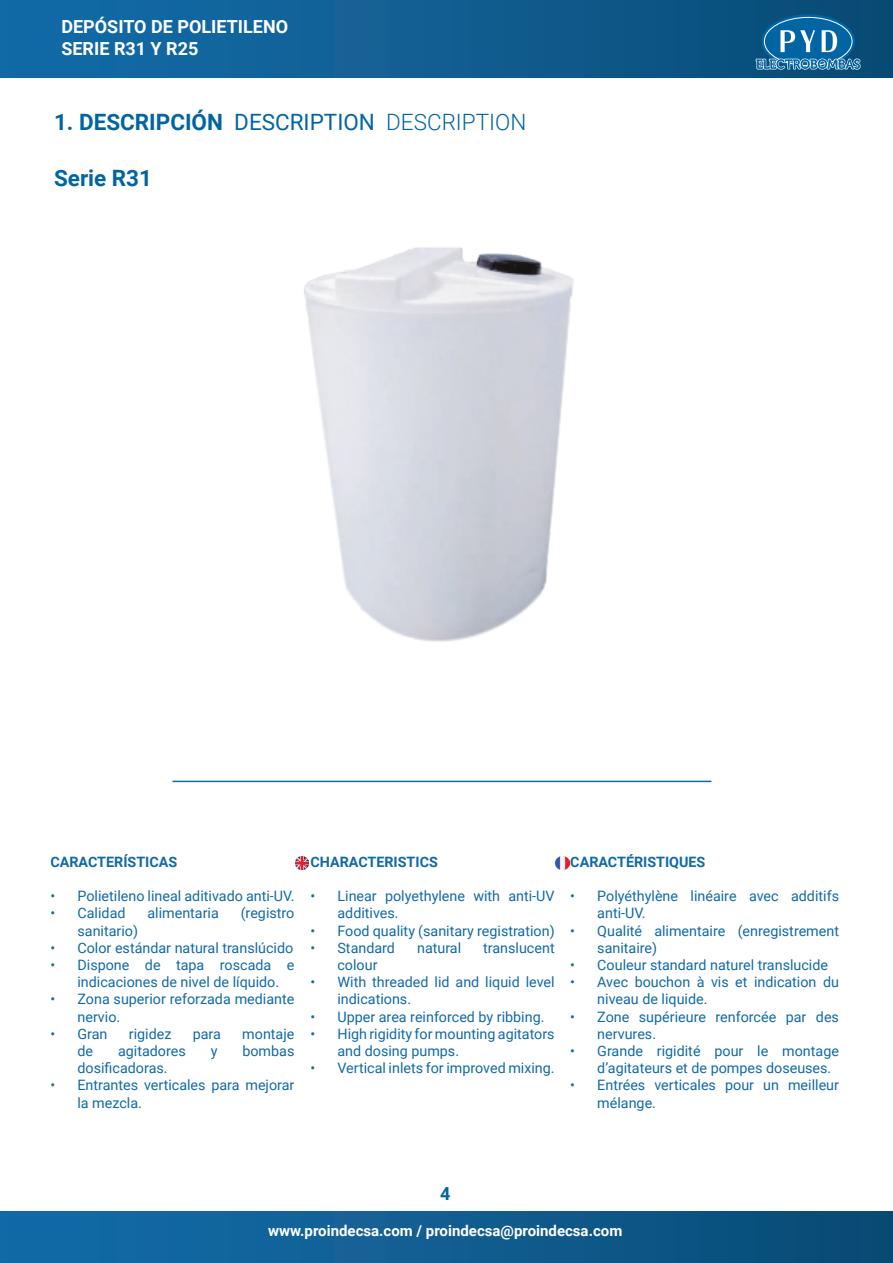
<style>
.page{position:relative;width:893px;height:1263px;background:#fff}
.page>*{position:absolute;margin:0;border:0;box-sizing:border-box;transform-origin:0 0}
.t1{font:700 22.5px "Roboto";color:#0065a2}
.t2{font:700 18px/21.6px "Roboto";color:#fff}
.t3{font:700 18px "Roboto";color:#0065a2}
.t4{font:700 15px "Roboto";color:#fff}
.t5{font:14.4px/17.2px "Roboto";color:#1169a6}
.t6{font:700 14.4px "Roboto";color:#1169a6}
.s1{font-weight:400}
.s2{font-weight:300}
</style>
<div class="page">
<div style="left:0;top:0;width:893px;height:77px;background:linear-gradient(to right,#146daa,#0a4b75)"></div>
<div style="left:0;top:1211px;width:893px;height:52px;background:linear-gradient(to right,#146daa,#0a4b75)"></div>
<svg style="left:761px;top:14px;width:94px;height:54px"></svg>
<svg style="left:755px;top:28px;width:106px;height:50px"></svg>
<hr style="left:172px;top:781px;width:539px;height:1px;background:#0f6aa5">
<svg style="left:556px;top:856px;width:13px;height:13px"></svg>
<svg style="left:295px;top:856px;width:13px;height:13px"></svg>
<img style="left:304px;top:247px;width:270px;height:395px">
<p class="t2" style="left:61px;top:16px;width:228px">DEPÓSITO DE POLIETILENO<br>SERIE R31 Y R25</p>
<p class="t1" style="left:54px;top:106px;width:474px">1. DESCRIPCIÓN <span class="s1">DESCRIPTION</span> <span class="s2">DESCRIPTION</span></p>
<p class="t1" style="left:54px;top:162px;width:100px">Serie R31</p>
<p class="t6" style="left:50px;top:851px;width:128px">CARACTERÍSTICAS</p>
<p class="t5" style="left:50px;top:887px;width:245px">• Polietileno lineal aditivado anti-UV.</p>
<p class="t5" style="left:50px;top:904px;width:77px">• Calidad</p>
<p class="t5" style="left:147px;top:904px;width:73px">alimentaria</p>
<p class="t5" style="left:241px;top:904px;width:55px">(registro</p>
<p class="t5" style="left:77px;top:921px;width:62px">sanitario)</p>
<p class="t5" style="left:50px;top:938px;width:244px">• Color estándar natural translúcido</p>
<p class="t5" style="left:77px;top:956px;width:218px;text-indent:-27px">• Dispone de tapa roscada e indicaciones de nivel de líquido.</p>
<p class="t5" style="left:77px;top:990px;width:218px;text-indent:-27px">• Zona superior reforzada mediante nervio.</p>
<p class="t5" style="left:50px;top:1024px;width:59px">• Gran</p>
<p class="t5" style="left:129px;top:1024px;width:44px">rigidez</p>
<p class="t5" style="left:193px;top:1024px;width:30px">para</p>
<p class="t5" style="left:242px;top:1024px;width:54px">montaje</p>
<p class="t5" style="left:77px;top:1042px;width:17px">de</p>
<p class="t5" style="left:118px;top:1042px;width:69px">agitadores</p>
<p class="t5" style="left:211px;top:1042px;width:8px">y</p>
<p class="t5" style="left:242px;top:1042px;width:53px">bombas</p>
<p class="t5" style="left:77px;top:1059px;width:92px">dosificadoras.</p>
<p class="t5" style="left:77px;top:1076px;width:218px;text-indent:-27px">• Entrantes verticales para mejorar la mezcla.</p>
<p class="t6" style="left:310px;top:851px;width:129px">CHARACTERISTICS</p>
<p class="t5" style="left:337px;top:887px;width:219px;text-indent:-27px">• Linear polyethylene with anti-UV additives.</p>
<p class="t5" style="left:310px;top:921px;width:246px">• Food quality (sanitary registration)</p>
<p class="t5" style="left:310px;top:938px;width:86px">• Standard</p>
<p class="t5" style="left:417px;top:938px;width:46px">natural</p>
<p class="t5" style="left:483px;top:938px;width:73px">translucent</p>
<p class="t5" style="left:337px;top:956px;width:42px">colour</p>
<p class="t5" style="left:337px;top:973px;width:219px;text-indent:-27px">• With threaded lid and liquid level indications.</p>
<p class="t5" style="left:310px;top:1007px;width:235px">• Upper area reinforced by ribbing.</p>
<p class="t5" style="left:337px;top:1024px;width:219px;text-indent:-27px">• High rigidity for mounting agitators and dosing pumps.</p>
<p class="t5" style="left:310px;top:1059px;width:246px">• Vertical inlets for improved mixing.</p>
<p class="t6" style="left:570px;top:851px;width:137px">CARACTÉRISTIQUES</p>
<p class="t5" style="left:597px;top:887px;width:243px;text-indent:-27px">• Polyéthylène linéaire avec additifs anti-UV.</p>
<p class="t5" style="left:597px;top:921px;width:243px;text-indent:-27px">• Qualité alimentaire (enregistrement sanitaire)</p>
<p class="t5" style="left:570px;top:956px;width:259px">• Couleur standard naturel translucide</p>
<p class="t5" style="left:597px;top:973px;width:243px;text-indent:-27px">• Avec bouchon à vis et indication du niveau de liquide.</p>
<p class="t5" style="left:597px;top:1007px;width:243px;text-indent:-27px">• Zone supérieure renforcée par des nervures.</p>
<p class="t5" style="left:597px;top:1042px;width:243px;text-indent:-27px">• Grande rigidité pour le montage d’agitateurs et de pompes doseuses.</p>
<p class="t5" style="left:597px;top:1076px;width:243px;text-indent:-27px">• Entrées verticales pour un meilleur mélange.</p>
<p class="t3" style="left:440px;top:1181px;width:12px">4</p>
<p class="t4" style="left:268px;top:1220px;width:356px">www.proindecsa.com / proindecsa@proindecsa.com</p>
</div>
